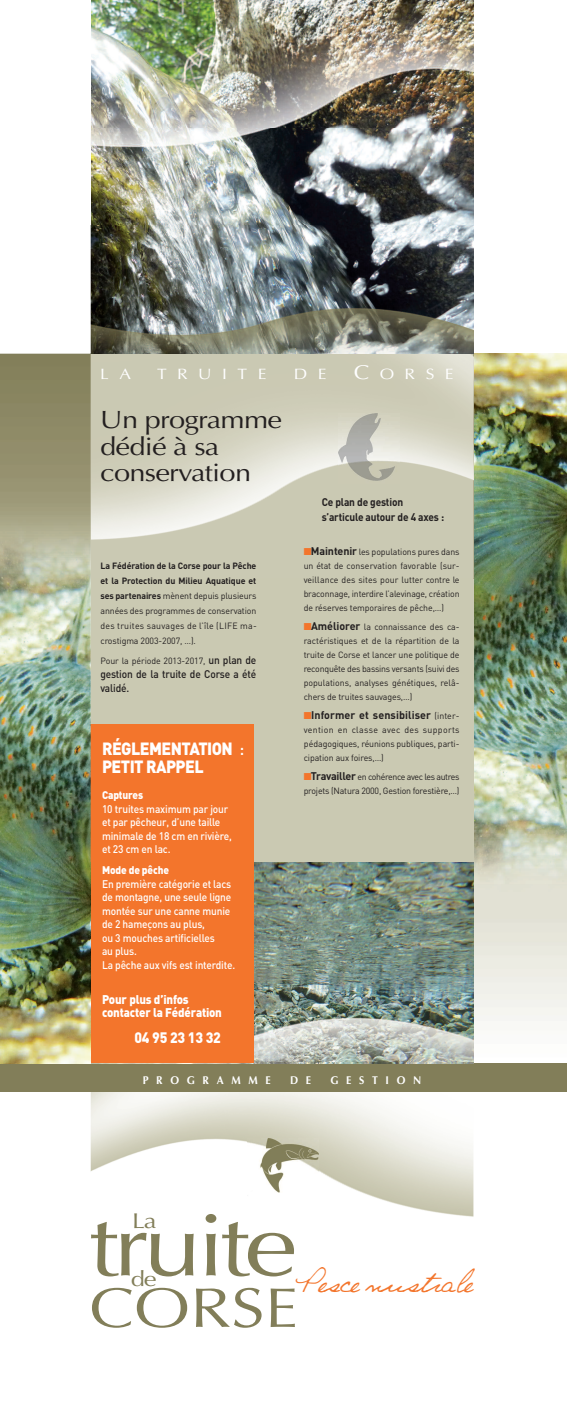
<style>
.page{position:relative;width:567px;height:1418px;background:#fff}
.page>*{position:absolute;margin:0;border:0;box-sizing:border-box;transform-origin:0 0}
.t1{font:87.65px "Optima";letter-spacing:-.05em;color:#827e59;scale:1.21 1}
.t2{font:55.8px "Optima";color:#827e59;scale:1.21 1}
.t3{font:30px "GINETTE";color:#f3752c;scale:1.13 1}
.t4{font:25px/26.5px "Optima";letter-spacing:-.025em;color:#231f20;scale:1.16 1}
.t5{font:21.4px "Optima";color:#827e59;scale:1.21 1}
.t6{font:21.2px "Optima";color:#827e59;scale:1.21 1}
.t7{font:900 17.5px/17.5px "DIN";letter-spacing:-.035em;color:#fff;scale:.92 1}
.t8{font:15px "Optima";letter-spacing:.6em;color:#fff;scale:1.16 1}
.t9{font:900 15px "DIN";letter-spacing:-.015em;color:#fff;scale:.92 1}
.t10{font:900 12.5px/13.5px "DIN";letter-spacing:-.015em;color:#fff;scale:.92 1}
.t11{font:700 11.25px "Optima";letter-spacing:.73em;color:#fff;scale:.93 1}
.t12{font:500 11px/13.5px "DIN";letter-spacing:-.015em;color:#fff;scale:.92 1}
.t13{font:700 11px/15.5px "DIN";letter-spacing:-.015em;color:#231f20;scale:.92 1}
.t14{font:500 11px/14px "DIN";letter-spacing:-.015em;color:#231f20;scale:.92 1}
.t15{font:700 11px "DIN";letter-spacing:.005em;color:#231f20}
.t16{font:900 11px "DIN";letter-spacing:-.015em;color:#fff;scale:.92 1}
.t17{font:9px/14px "DIN";letter-spacing:-.01em;color:#231f20;text-align:justify}
.t18{font:9px/14px "DIN";letter-spacing:-.03em;color:#231f20}
.s1{font-size:20px}
.s2{font-weight:700}
.s3{font-weight:500;font-size:11px}
.s4{font-weight:500}
.s5{color:#f3752c}
.s6{font-weight:700;font-size:11px}
.s7{font-weight:400;font-size:9px}
</style>
<div class="page">
<div style="left:91px;top:0;width:382px;height:1064px;background:#cac9b2"></div>
<img style="left:91px;top:1091px;width:382px;height:126px">
<img style="left:91px;top:354px;width:382px;height:186px">
<img style="left:91px;top:0;width:382px;height:354px">
<img style="left:473px;top:354px;width:1px;height:224px">
<img style="left:254px;top:863px;width:219px;height:199px">
<img style="left:473px;top:129px;width:1px;height:96px">
<div style="left:0;top:1063px;width:567px;height:28px;background:#827e59"></div>
<img style="left:473px;top:863px;width:1px;height:200px">
<img style="left:0;top:1062px;width:473px;height:2px">
<img style="left:248px;top:1137px;width:71px;height:60px">
<div style="left:91px;top:724px;width:163px;height:339px;background:#f3752c"></div>
<img style="left:0;top:225px;width:91px;height:838px">
<img style="left:91px;top:0;width:1px;height:225px">
<img style="left:475px;top:354px;width:91px;height:667px">
<img style="left:339px;top:414px;width:60px;height:69px">
<h3 class="t8" style="left:100px;top:368px;width:28px">L A</h3>
<h3 class="t8" style="left:157px;top:368px;width:96px">TRUITE</h3>
<h3 class="t8" style="left:294px;top:368px;width:30px">D E</h3>
<h3 class="t8" style="left:354px;top:368px;width:88px"><span class="s1">C</span>ORSE</h3>
<h3 class="t4" style="left:100px;top:409px;width:158px">Un programme dédié à sa conservation</h3>
<p class="t17" style="left:100px;top:558px;width:158px;line-height:15px"><span class="s2">La Fédération de la Corse pour la Pêche et la Protection du Milieu Aquatique et ses partenaires</span> mènent depuis plusieurs années des programmes de conservation des truites sauvages de l’île (LIFE ma&shy;crostigma 2003-2007, …).</p>
<p class="t17" style="left:100px;top:654px;width:157px">Pour la période 2013-2017, <span class="s3">un plan de</span></p>
<p class="t14" style="left:100px;top:667px;width:171px">gestion de la truite de Corse a été validé.</p>
<h3 class="t7" style="left:102px;top:740px;width:156px">RÉGLEMENTATION <span class="s4">:<br></span>PETIT RAPPEL</h3>
<p class="t16" style="left:102px;top:789px;width:46px">Captures</p>
<p class="t12" style="left:102px;top:802px;width:143px">10 truites maximum par jour et par pêcheur, d’une taille minimale de 18 cm en rivière, et 23 cm en lac.</p>
<p class="t16" style="left:102px;top:864px;width:74px">Mode de pêche</p>
<p class="t12" style="left:102px;top:877px;width:146px">En première catégorie et lacs de montagne, une seule ligne montée sur une canne munie de 2 hameçons au plus,<br>ou 3 mouches artificielles<br>au plus.<br>La pêche aux vifs est interdite.</p>
<h3 class="t10" style="left:102px;top:992px;width:132px">Pour plus d’infos contacter la Fédération</h3>
<h3 class="t9" style="left:134px;top:1029px;width:95px">04 95 23 13 32</h3>
<p class="t13" style="left:322px;top:494px;width:135px">Ce plan de gestion s’articule autour de 4 axes :</p>
<p class="t17" style="left:304px;top:545px;width:158px"><span class="s5">■</span><span class="s6">Maintenir</span> les populations pures dans un état de conservation favorable (sur&shy;veillance des sites pour lutter contre le braconnage, interdire l’alevinage, création de réserves temporaires de pêche,…)</p>
<p class="t17" style="left:304px;top:620px;width:157px"><span class="s5">■</span><span class="s6">Améliorer</span> la connaissance des ca&shy;ractéristiques et de la répartition de la truite de Corse et lancer une politique de reconquête des bassins versants (suivi des populations, analyses génétiques, relâ&shy;chers de truites sauvages,…)</p>
<p class="t15" style="left:304px;top:709px;width:157px"><span class="s5">■</span>Informer et sensibiliser <span class="s7">(inter-</span></p>
<p class="t17" style="left:304px;top:723px;width:157px">vention en classe avec des supports pédagogiques, réunions publiques, parti&shy;cipation aux foires,…)</p>
<p class="t18" style="left:304px;top:770px;width:157px"><span class="s5">■</span><span class="s6">Travailler</span> en cohérence avec les autres projets (Natura 2000, Gestion forestière,…)</p>
<p class="t11" style="left:143px;top:1075px;width:139px">PROGRAMME</p>
<p class="t11" style="left:290px;top:1075px;width:24px">D E</p>
<p class="t11" style="left:330px;top:1075px;width:99px">GESTION</p>
<h3 class="t5" style="left:132px;top:1212px;width:22px">La</h3>
<h1 class="t1" style="left:89px;top:1209px;width:173px">truite</h1>
<h3 class="t3" style="left:296px;top:1263px;width:158px">Pesce nustrale</h3>
<h3 class="t6" style="left:131px;top:1269px;width:23px">de</h3>
<h2 class="t2" style="left:89px;top:1284px;width:174px">CORSE</h2>
</div>
